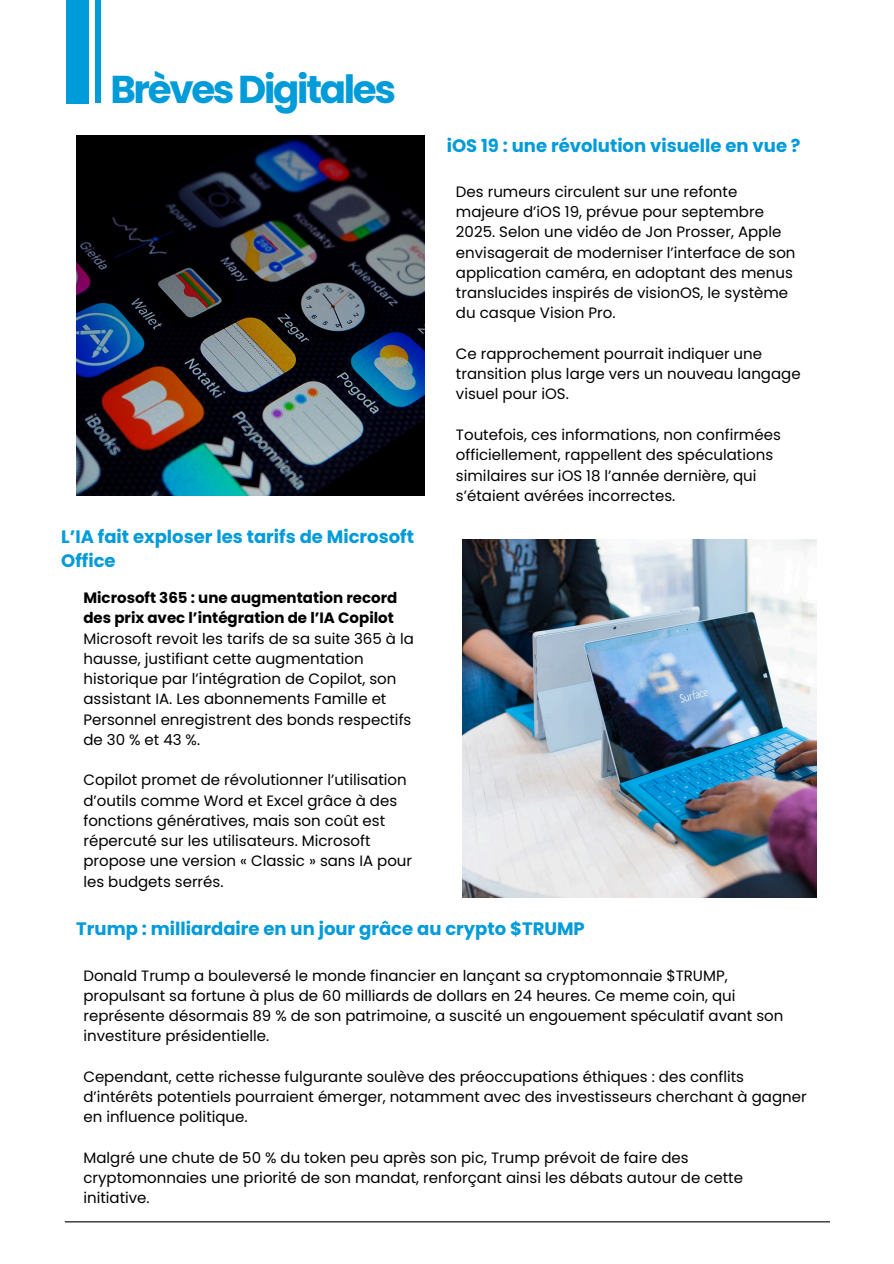
<style>
.page{position:relative;width:894px;height:1264px;background:#fff}
.page>*{position:absolute;margin:0;border:0;box-sizing:border-box;transform-origin:0 0}
.t1{font:700 38.85px "Poppins";letter-spacing:-.06em;color:#009bd9}
.t2{font:700 18px/24.8px "Poppins";color:#009bd9}
.t3{font:15px/20.2px "Poppins";color:#000}
.t4{font:700 15px/20.2px "Poppins";color:#000}
</style>
<div class="page">
<img style="left:76px;top:135px;width:348px;height:360px">
<img style="left:462px;top:539px;width:354px;height:358px">
<hr style="left:65px;top:1221px;width:764px;height:1px;background:#000">
<div style="left:67px;top:0;width:22px;height:104px;background:#009bd9"></div>
<hr style="left:96px;top:0;width:4px;height:102px;background:#009bd9">
<h1 class="t1" style="left:110px;top:62px;width:287px">BrèvesDigitales</h1>
<p class="t2" style="left:61px;top:524px;width:354px">L’IA fait exploser les tarifs de Microsoft<br>Office</p>
<p class="t4" style="left:83px;top:587px;width:315px">Microsoft 365 : une augmentation record des prix avec l’intégration de l’IA Copilot</p>
<p class="t3" style="left:83px;top:628px;width:332px">Microsoft revoit les tarifs de sa suite 365 à la hausse, justifiant cette augmentation historique par l’intégration de Copilot, son assistant IA. Les abonnements Famille et Personnel enregistrent des bonds respectifs de 30 % et 43 %.</p>
<p class="t3" style="left:83px;top:770px;width:330px">Copilot promet de révolutionner l’utilisation d’outils comme Word et Excel grâce à des fonctions génératives, mais son coût est répercuté sur les utilisateurs. Microsoft propose une version « Classic » sans IA pour les budgets serrés.</p>
<p class="t2" style="left:446px;top:133px;width:355px">iOS 19 : une révolution visuelle en vue ?</p>
<p class="t3" style="left:456px;top:181px;width:341px">Des rumeurs circulent sur une refonte majeure d’iOS 19, prévue pour septembre 2025. Selon une vidéo de Jon Prosser, Apple envisagerait de moderniser l’interface de son application caméra, en adoptant des menus translucides inspirés de visionOS, le système du casque Vision Pro.</p>
<h2 class="t3" style="left:456px;top:343px;width:346px">Ce rapprochement pourrait indiquer une transition plus large vers un nouveau langage visuel pour iOS.</h2>
<p class="t3" style="left:456px;top:424px;width:326px">Toutefois, ces informations, non confirmées officiellement, rappellent des spéculations similaires sur iOS 18 l’année dernière, qui s’étaient avérées incorrectes.</p>
<h2 class="t2" style="left:76px;top:916px;width:510px">Trump : milliardaire en un jour grâce au crypto $TRUMP</h2>
<p class="t3" style="left:83px;top:965px;width:701px">Donald Trump a bouleversé le monde financier en lançant sa cryptomonnaie $TRUMP, propulsant sa fortune à plus de 60 milliards de dollars en 24 heures. Ce meme coin, qui représente désormais 89 % de son patrimoine, a suscité un engouement spéculatif avant son investiture présidentielle.</p>
<p class="t3" style="left:83px;top:1066px;width:724px">Cependant, cette richesse fulgurante soulève des préoccupations éthiques : des conflits d’intérêts potentiels pourraient émerger, notamment avec des investisseurs cherchant à gagner en influence politique.</p>
<h2 class="t3" style="left:83px;top:1147px;width:661px">Malgré une chute de 50 % du token peu après son pic, Trump prévoit de faire des cryptomonnaies une priorité de son mandat, renforçant ainsi les débats autour de cette initiative.</h2>
</div>
